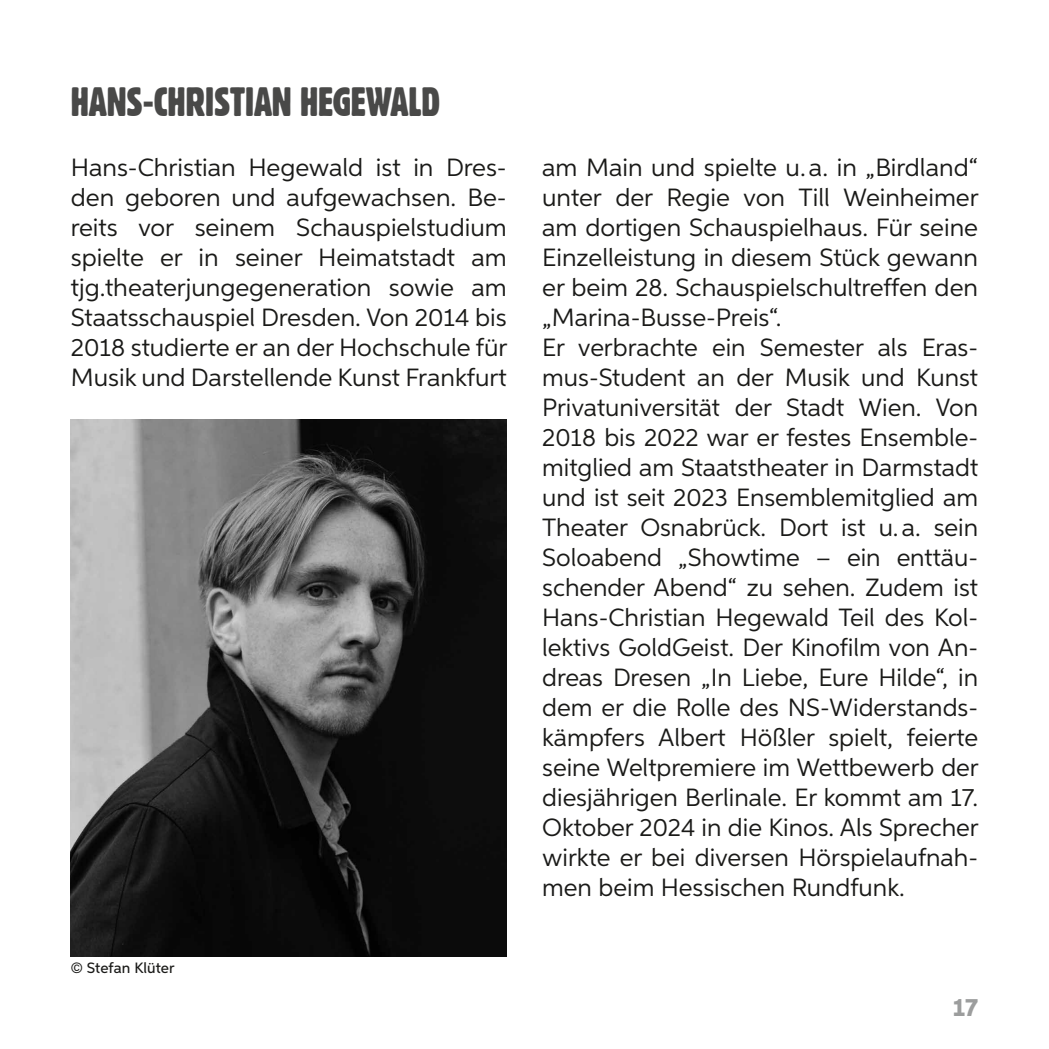
<style>
.page{position:relative;width:1049px;height:1049px;background:#fff}
.page>*{position:absolute;margin:0;border:0;box-sizing:border-box;transform-origin:0 0}
.t1{font:40px "Gothic 821 Condensed BT";letter-spacing:-.01em;color:#494948}
.t2{font:25px/30px "Aspira";color:#1a1a18;text-align:justify}
.t3{font:800 25px "Aspira";color:#9c9d9d}
.t4{font:500 15px "Aspira";letter-spacing:.005em;color:#1a1a18}
</style>
<div class="page">
<img style="left:71px;top:420px;width:436px;height:536px">
<h1 class="t1" style="left:71px;top:78px;width:371px">HANS-CHRISTIAN HEGEWALD</h1>
<p class="t2" style="left:71px;top:152px;width:438px">Hans-Christian Hegewald ist in Dres&shy;den geboren und aufgewachsen. Be&shy;reits vor seinem Schauspielstudium spielte er in seiner Heimatstadt am tjg.theaterjungegeneration sowie am Staatsschauspiel Dresden. Von 2014 bis 2018 studierte er an der Hochschule für Musik und Darstellende Kunst Frankfurt</p>
<p class="t2" style="left:542px;top:152px;width:438px;text-align:left">am Main und spielte u.a. in „Birdland“ unter der Regie von Till Weinheimer am dortigen Schauspielhaus. Für seine Einzelleistung in diesem Stück gewann er beim 28. Schauspielschultreffen den „Marina-Busse-Preis“.<br>Er verbrachte ein Semester als Eras&shy;mus-Student an der Musik und Kunst Privatuniversität der Stadt Wien. Von 2018 bis 2022 war er festes Ensemble&shy;mitglied am Staatstheater in Darmstadt und ist seit 2023 Ensemblemitglied am Theater Osnabrück. Dort ist u.a. sein Soloabend „Showtime – ein enttäu&shy;schender Abend“ zu sehen. Zudem ist Hans-Christian Hegewald Teil des Kol&shy;lektivs GoldGeist. Der Kinofilm von An&shy;dreas Dresen „In Liebe, Eure Hilde“, in dem er die Rolle des NS-Widerstands&shy;kämpfers Albert Hößler spielt, feierte seine Weltpremiere im Wettbewerb der diesjährigen Berlinale. Er kommt am 17.<br>Oktober 2024 in die Kinos. Als Sprecher wirkte er bei diversen Hörspielaufnah&shy;men beim Hessischen Rundfunk.</p>
<p class="t4" style="left:71px;top:959px;width:105px">© Stefan Klüter</p>
<p class="t3" style="left:953px;top:992px;width:27px">17</p>
</div>
